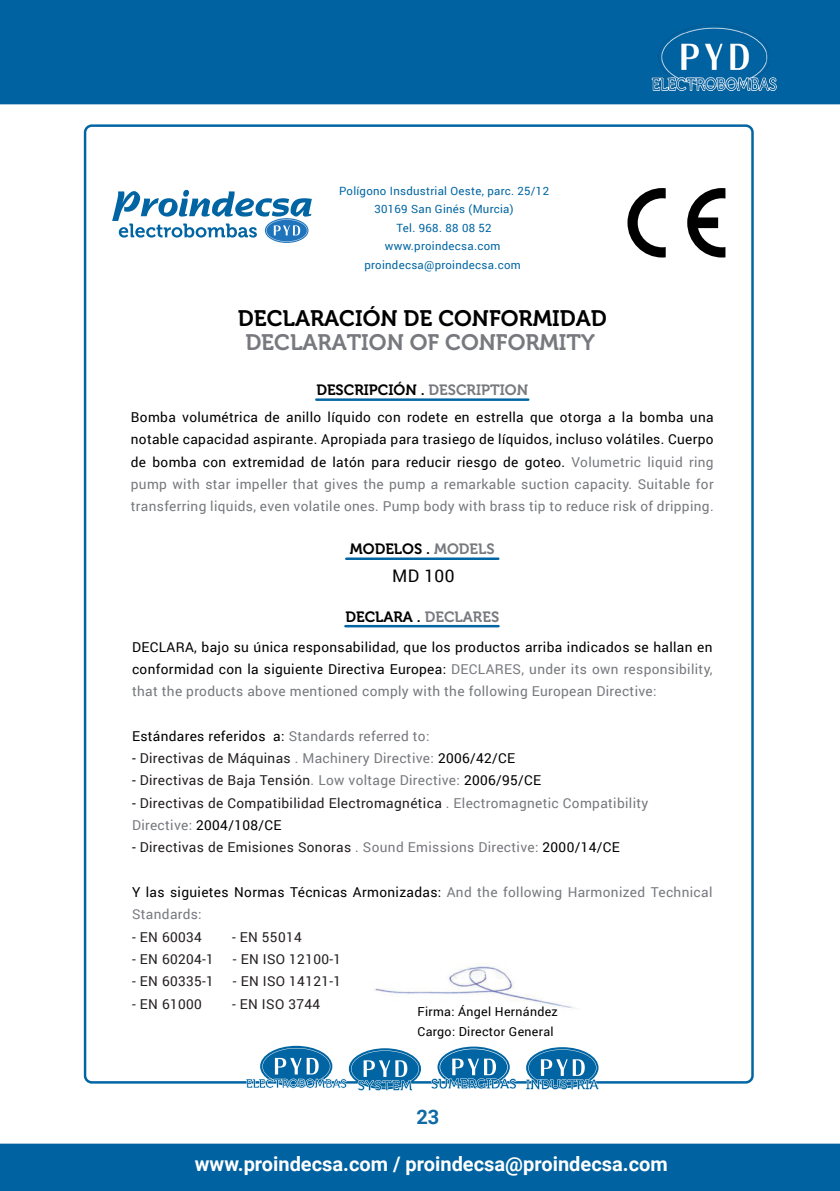
<style>
.page{position:relative;width:840px;height:1191px;background:#fff}
.page>*{position:absolute;margin:0;border:0;box-sizing:border-box;transform-origin:0 0}
.t1{font:22.4px/23.6px "Museo 700";color:#000;text-align:center}
.t2{font:700 20px "Roboto";color:#fff}
.t3{font:700 20px "Roboto";color:#0f6aa5}
.t4{font:17.4px "Roboto";color:#000}
.t5{font:14.8px "Museo 700";color:#000}
.t6{font:13.6px/22.4px "Roboto";letter-spacing:.025em;color:#000;text-align:justify}
.t7{font:13.6px/22.4px "Roboto";letter-spacing:.025em;color:#231f20}
.t8{font:13.6px/22.4px "Roboto";letter-spacing:.025em;color:#77797e}
.t9{font:12.4px/20px "Roboto";letter-spacing:.025em;color:#000}
.t10{font:11.4px/18.4px "Roboto";letter-spacing:.025em;color:#0065a2;text-align:center}
.s1{color:#77797e}
.s2{color:#000}
</style>
<div class="page">
<div style="left:0;top:0;width:839px;height:104px;background:#0062a0"></div>
<div style="left:0;top:1143px;width:839px;height:48px;background:#0062a0"></div>
<img style="left:643px;top:24px;width:139px;height:67px">
<svg style="left:265px;top:218px;width:43px;height:25px"></svg>
<svg style="left:112px;top:190px;width:200px;height:52px"></svg>
<svg style="left:627px;top:188px;width:38px;height:69px"></svg>
<svg style="left:687px;top:188px;width:38px;height:69px"></svg>
<img style="left:375px;top:963px;width:200px;height:46px">
<svg style="left:260px;top:1045px;width:72px;height:41px"></svg>
<svg style="left:246px;top:1048px;width:173px;height:42px"></svg>
<svg style="left:430px;top:1048px;width:86px;height:41px"></svg>
<svg style="left:525px;top:1049px;width:73px;height:40px"></svg>
<hr style="left:316px;top:398px;width:212px;height:3px;background:#0065a2">
<hr style="left:345px;top:625px;width:153px;height:2px;background:#0065a2">
<hr style="left:346px;top:557px;width:152px;height:3px;background:#0065a2">
<p class="t10" style="left:339px;top:181px;width:211px">Polígono Insdustrial Oeste, parc. 25/12<br>30169 San Ginés (Murcia)<br>Tel. 968. 88 08 52 www.proindecsa.com proindecsa@proindecsa.com</p>
<p class="t1" style="left:238px;top:307px;width:370px">DECLARACIÓN DE CONFORMIDAD<br><span class="s1">DECLARATION OF CONFORMITY</span></p>
<p class="t5" style="left:316px;top:382px;width:213px">DESCRIPCIÓN . <span class="s1">DESCRIPTION</span></p>
<p class="t6" style="left:131px;top:405px;width:584px">Bomba volumétrica de anillo líquido con rodete en estrella que otorga a la bomba una notable capacidad aspirante. Apropiada para trasiego de líquidos, incluso volátiles. Cuerpo de bomba con extremidad de latón para reducir riesgo de goteo. <span class="s1">Volumetric liquid ring pump with star impeller that gives the pump a remarkable suction capacity. Suitable for transferring liquids, even volatile ones. Pump body with brass tip to reduce risk of dripping.</span></p>
<p class="t5" style="left:350px;top:540px;width:146px">MODELOS . <span class="s1">MODELS</span></p>
<p class="t4" style="left:392px;top:564px;width:64px">MD 100</p>
<p class="t5" style="left:345px;top:608px;width:155px">DECLARA . <span class="s1">DECLARES</span></p>
<p class="t6" style="left:132px;top:635px;width:581px">DECLARA, bajo su única responsabilidad, que los productos arriba indicados se hallan en conformidad con la siguiente Directiva Europea: <span class="s1">DECLARES, under its own responsibility, that the products above mentioned comply with the following European Directive:</span></p>
<p class="t6" style="left:132px;top:724px;width:299px">Estándares referidos a: <span class="s1">Standards referred to:</span></p>
<p class="t7" style="left:132px;top:746px;width:384px"><span class="s2">-</span> Directivas de Máquinas <span class="s1">. Machinery Directive:</span> <span class="s2">2006/42/CE</span></p>
<p class="t7" style="left:132px;top:769px;width:410px"><span class="s2">-</span> Directivas de Baja Tensión<span class="s1">. Low voltage Directive:</span> <span class="s2">2006/95/CE</span></p>
<p class="t7" style="left:132px;top:791px;width:517px"><span class="s2">-</span> Directivas de Compatibilidad Electromagnética <span class="s1">. Electromagnetic Compatibility<br>Directive:</span> <span class="s2">2004/108/CE</span></p>
<p class="t7" style="left:132px;top:835px;width:489px"><span class="s2">-</span> Directivas de Emisiones Sonoras <span class="s1">. Sound Emissions Directive:</span> <span class="s2">2000/14/CE</span></p>
<p class="t8" style="left:132px;top:880px;width:581px"><span class="s2">Y las siguietes Normas Técnicas Armonizadas:</span> And the following Harmonized Technical<br>Standards:</p>
<p class="t7" style="left:132px;top:925px;width:71px">- EN 60034</p>
<p class="t7" style="left:232px;top:925px;width:71px">- EN 55014</p>
<p class="t7" style="left:132px;top:947px;width:83px">- EN 60204-1</p>
<p class="t7" style="left:233px;top:947px;width:110px">- EN ISO 12100-1</p>
<p class="t7" style="left:132px;top:969px;width:83px">- EN 60335-1</p>
<p class="t7" style="left:233px;top:969px;width:110px">- EN ISO 14121-1</p>
<p class="t7" style="left:132px;top:992px;width:71px">- EN 61000</p>
<p class="t7" style="left:232px;top:992px;width:90px">- EN ISO 3744</p>
<p class="t9" style="left:417px;top:1000px;width:142px">Firma: Ángel Hernández<br>Cargo: Director General</p>
<h2 class="t3" style="left:416px;top:1103px;width:24px">23</h2>
<h2 class="t2" style="left:195px;top:1150px;width:474px">www.proindecsa.com / proindecsa@proindecsa.com</h2>
</div>
